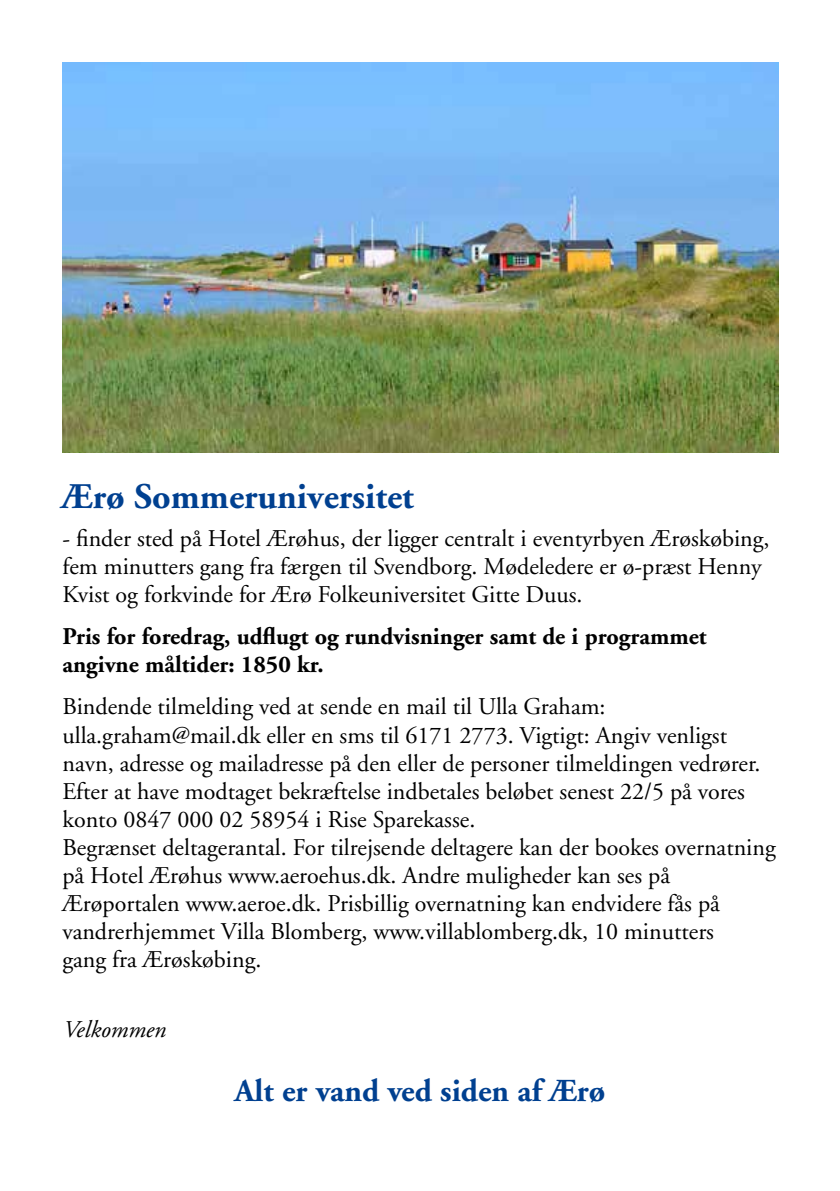
<style>
.page{position:relative;width:840px;height:1191px;background:#fff}
.page>*{position:absolute;margin:0;border:0;box-sizing:border-box;transform-origin:0 0}
.t1{font:700 36px "Adobe Garamond";color:#004090}
.t2{font:700 32px "Adobe Garamond";color:#004090}
.t3{font:24px/28px "Adobe Garamond";color:#000}
.t4{font:700 24px/28px "Adobe Garamond";color:#000}
.t5{font:italic 24px "Adobe Garamond";color:#000}
</style>
<div class="page">
<img style="left:62px;top:62px;width:716px;height:390px">
<h1 class="t1" style="left:62px;top:477px;width:353px">Ærø Sommeruniversitet</h1>
<p class="t3" style="left:62px;top:525px;width:708px">- finder sted på Hotel Ærøhus, der ligger centralt i eventyrbyen Ærøskøbing, fem minutters gang fra færgen til Svendborg. Mødeledere er ø-præst Henny<br>Kvist og forkvinde for Ærø Folkeuniversitet Gitte Duus.</p>
<p class="t4" style="left:62px;top:623px;width:645px">Pris for foredrag, udflugt og rundvisninger samt de i programmet angivne måltider: 1850 kr.</p>
<p class="t3" style="left:62px;top:693px;width:714px">Bindende tilmelding ved at sende en mail til Ulla Graham: ulla.graham@mail.dk eller en sms til 6171 2773. Vigtigt: Angiv venligst navn, adresse og mailadresse på den eller de personer tilmeldingen vedrører.<br>Efter at have modtaget bekræftelse indbetales beløbet senest 22/5 på vores konto 0847 000 02 58954 i Rise Sparekasse.<br>Begrænset deltagerantal. For tilrejsende deltagere kan der bookes overnatning på Hotel Ærøhus www.aeroehus.dk. Andre muligheder kan ses på Ærøportalen www.aeroe.dk. Prisbillig overnatning kan endvidere fås på vandrerhjemmet Villa Blomberg, www.villablomberg.dk, 10 minutters<br>gang fra Ærøskøbing.</p>
<p class="t5" style="left:62px;top:1016px;width:104px">Velkommen</p>
<h2 class="t2" style="left:234px;top:1073px;width:372px">Alt er vand ved siden af Ærø</h2>
</div>
